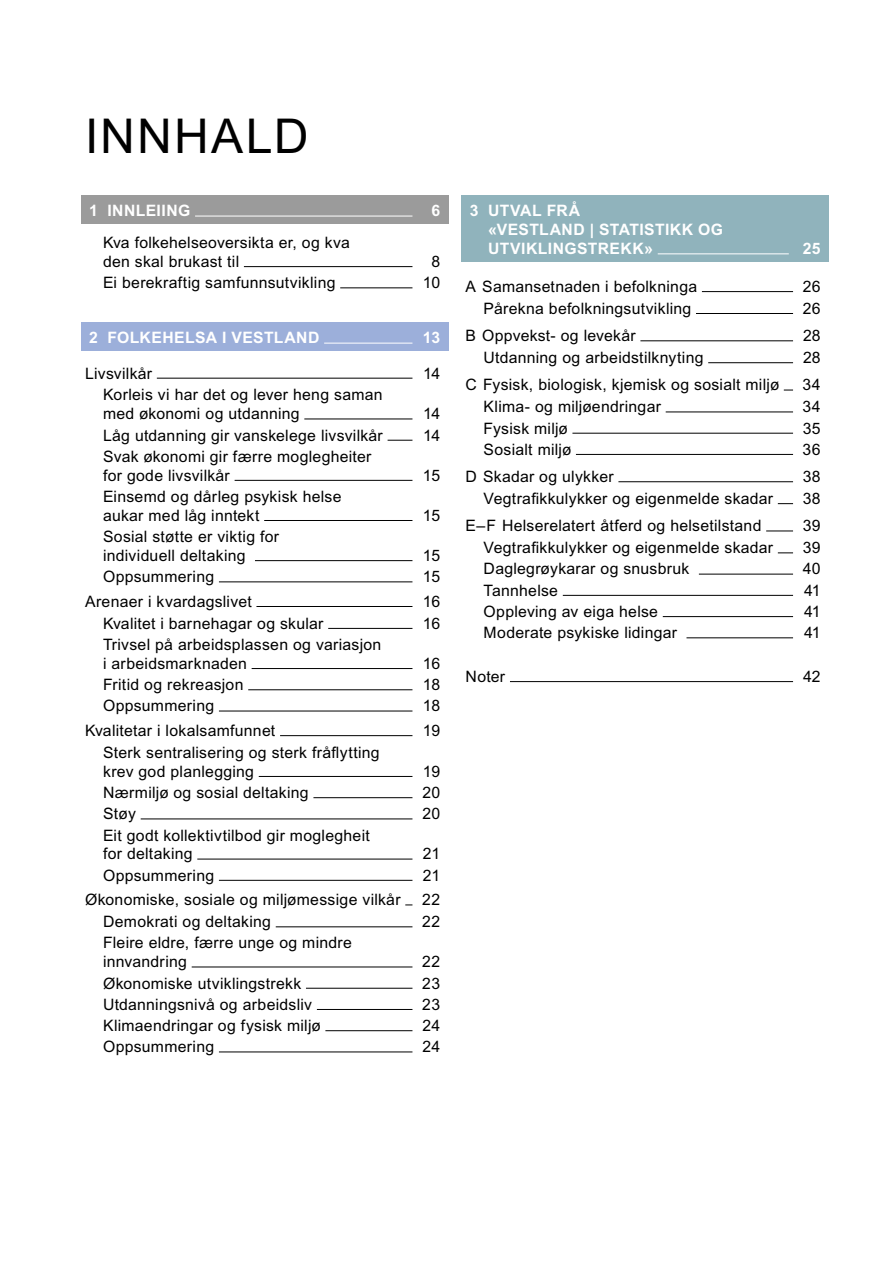
<style>
.page{position:relative;width:893px;height:1263px;background:#fff}
.page>*{position:absolute;margin:0;border:0;box-sizing:border-box;transform-origin:0 0}
.t1{font:48px "Arial MT Pro";letter-spacing:.045em;color:#000}
.t2{font:15.75px/18.9px "Arial MT Pro";letter-spacing:.02em;color:#000}
.t3{font:700 15.75px/18.9px "Arial MT Pro";letter-spacing:.025em;color:#fff}
</style>
<div class="page">
<div style="left:81px;top:196px;width:368px;height:28px;background:#9b9b9b"></div>
<hr style="left:195px;top:216px;width:217px;height:1px;background:#fff">
<hr style="left:244px;top:266px;width:168px;height:1px;background:#000">
<hr style="left:340px;top:288px;width:72px;height:1px;background:#000">
<div style="left:81px;top:323px;width:368px;height:28px;background:#9cafda"></div>
<hr style="left:324px;top:343px;width:88px;height:1px;background:#fff">
<hr style="left:157px;top:378px;width:255px;height:1px;background:#000">
<hr style="left:304px;top:419px;width:108px;height:1px;background:#000">
<svg style="left:388px;top:440px;width:24px;height:1px"></svg>
<hr style="left:235px;top:480px;width:177px;height:1px;background:#000">
<hr style="left:264px;top:520px;width:148px;height:1px;background:#000">
<hr style="left:255px;top:560px;width:157px;height:1px;background:#000">
<hr style="left:219px;top:582px;width:193px;height:1px;background:#000">
<hr style="left:256px;top:606px;width:156px;height:1px;background:#000">
<hr style="left:328px;top:628px;width:84px;height:1px;background:#000">
<hr style="left:252px;top:668px;width:160px;height:1px;background:#000">
<hr style="left:248px;top:689px;width:164px;height:1px;background:#000">
<hr style="left:219px;top:711px;width:193px;height:1px;background:#000">
<hr style="left:280px;top:735px;width:132px;height:1px;background:#000">
<hr style="left:259px;top:776px;width:153px;height:1px;background:#000">
<hr style="left:313px;top:797px;width:99px;height:1px;background:#000">
<hr style="left:141px;top:819px;width:271px;height:1px;background:#000">
<hr style="left:197px;top:859px;width:215px;height:1px;background:#000">
<hr style="left:219px;top:880px;width:193px;height:1px;background:#000">
<hr style="left:276px;top:926px;width:136px;height:1px;background:#000">
<hr style="left:192px;top:967px;width:220px;height:1px;background:#000">
<hr style="left:306px;top:988px;width:106px;height:1px;background:#000">
<hr style="left:317px;top:1009px;width:95px;height:1px;background:#000">
<hr style="left:325px;top:1030px;width:87px;height:1px;background:#000">
<hr style="left:219px;top:1052px;width:193px;height:1px;background:#000">
<div style="left:461px;top:196px;width:368px;height:66px;background:#90b3bc"></div>
<hr style="left:658px;top:254px;width:131px;height:1px;background:#fff">
<hr style="left:702px;top:291px;width:91px;height:1px;background:#000">
<hr style="left:696px;top:313px;width:97px;height:1px;background:#000">
<hr style="left:640px;top:341px;width:153px;height:1px;background:#000">
<hr style="left:708px;top:362px;width:85px;height:1px;background:#000">
<hr style="left:666px;top:412px;width:127px;height:1px;background:#000">
<hr style="left:572px;top:433px;width:221px;height:1px;background:#000">
<hr style="left:576px;top:454px;width:217px;height:1px;background:#000">
<hr style="left:618px;top:481px;width:175px;height:1px;background:#000">
<svg style="left:778px;top:503px;width:15px;height:1px"></svg>
<svg style="left:766px;top:531px;width:27px;height:1px"></svg>
<svg style="left:778px;top:553px;width:15px;height:1px"></svg>
<hr style="left:699px;top:574px;width:94px;height:1px;background:#000">
<hr style="left:563px;top:595px;width:230px;height:1px;background:#000">
<hr style="left:663px;top:616px;width:130px;height:1px;background:#000">
<hr style="left:686px;top:638px;width:107px;height:1px;background:#000">
<hr style="left:510px;top:681px;width:283px;height:1px;background:#000">
<p class="t1" style="left:85px;top:108px;width:225px">INNHALD</p>
<p class="t3" style="left:89px;top:202px;width:103px">1 INNLEIING</p>
<p class="t3" style="left:431px;top:202px;width:10px">6</p>
<p class="t2" style="left:103px;top:234px;width:248px">Kva folkehelseoversikta er, og kva den skal brukast til</p>
<p class="t2" style="left:431px;top:253px;width:10px">8</p>
<p class="t2" style="left:103px;top:274px;width:234px">Ei berekraftig samfunnsutvikling</p>
<p class="t2" style="left:423px;top:274px;width:19px">10</p>
<p class="t3" style="left:89px;top:329px;width:10px">2</p>
<p class="t3" style="left:107px;top:329px;width:213px">FOLKEHELSA I VESTLAND</p>
<p class="t3" style="left:423px;top:329px;width:19px">13</p>
<p class="t2" style="left:85px;top:364px;width:69px">Livsvilkår</p>
<p class="t2" style="left:423px;top:364px;width:19px">14</p>
<p class="t2" style="left:103px;top:386px;width:281px">Korleis vi har det og lever heng saman med økonomi og utdanning</p>
<p class="t2" style="left:423px;top:405px;width:19px">14</p>
<p class="t2" style="left:103px;top:426px;width:281px">Låg utdanning gir vanskelege livsvilkår</p>
<p class="t2" style="left:423px;top:426px;width:19px">14</p>
<p class="t2" style="left:103px;top:448px;width:270px">Svak økonomi gir færre moglegheiter for gode livsvilkår</p>
<p class="t2" style="left:423px;top:466px;width:19px">15</p>
<p class="t2" style="left:103px;top:488px;width:240px">Einsemd og dårleg psykisk helse aukar med låg inntekt</p>
<p class="t2" style="left:103px;top:528px;width:178px">Sosial støtte er viktig for individuell deltaking</p>
<p class="t2" style="left:423px;top:507px;width:19px">15</p>
<p class="t2" style="left:423px;top:547px;width:19px">15</p>
<p class="t2" style="left:103px;top:568px;width:113px">Oppsummering</p>
<p class="t2" style="left:423px;top:568px;width:19px">15</p>
<p class="t2" style="left:85px;top:593px;width:168px">Arenaer i kvardagslivet</p>
<p class="t2" style="left:423px;top:593px;width:19px">16</p>
<p class="t2" style="left:103px;top:614px;width:222px">Kvalitet i barnehagar og skular</p>
<p class="t2" style="left:423px;top:614px;width:19px">16</p>
<p class="t2" style="left:103px;top:636px;width:280px">Trivsel på arbeidsplassen og variasjon i arbeidsmarknaden</p>
<p class="t2" style="left:423px;top:655px;width:19px">16</p>
<p class="t2" style="left:103px;top:676px;width:142px">Fritid og rekreasjon</p>
<p class="t2" style="left:423px;top:676px;width:19px">18</p>
<p class="t2" style="left:103px;top:697px;width:113px">Oppsummering</p>
<p class="t2" style="left:423px;top:697px;width:19px">18</p>
<p class="t2" style="left:85px;top:722px;width:192px">Kvalitetar i lokalsamfunnet</p>
<p class="t2" style="left:423px;top:722px;width:19px">19</p>
<p class="t2" style="left:103px;top:744px;width:278px">Sterk sentralisering og sterk fråflytting krev god planlegging</p>
<p class="t2" style="left:423px;top:763px;width:19px">19</p>
<p class="t2" style="left:103px;top:784px;width:207px">Nærmiljø og sosial deltaking</p>
<p class="t2" style="left:422px;top:784px;width:19px">20</p>
<p class="t2" style="left:103px;top:805px;width:34px">Støy</p>
<p class="t2" style="left:422px;top:805px;width:19px">20</p>
<p class="t2" style="left:103px;top:826px;width:268px">Eit godt kollektivtilbod gir moglegheit for deltaking</p>
<p class="t2" style="left:423px;top:845px;width:19px">21</p>
<p class="t2" style="left:103px;top:866px;width:113px">Oppsummering</p>
<p class="t2" style="left:423px;top:866px;width:19px">21</p>
<p class="t2" style="left:85px;top:891px;width:317px">Økonomiske, sosiale og miljømessige vilkår</p>
<p class="t2" style="left:422px;top:891px;width:19px">22</p>
<p class="t2" style="left:103px;top:913px;width:169px">Demokrati og deltaking</p>
<p class="t2" style="left:422px;top:913px;width:19px">22</p>
<p class="t2" style="left:103px;top:934px;width:250px">Fleire eldre, færre unge og mindre innvandring</p>
<p class="t2" style="left:422px;top:953px;width:19px">22</p>
<p class="t2" style="left:103px;top:974px;width:200px">Økonomiske utviklingstrekk</p>
<p class="t2" style="left:422px;top:974px;width:19px">23</p>
<p class="t2" style="left:103px;top:996px;width:211px">Utdanningsnivå og arbeidsliv</p>
<p class="t2" style="left:422px;top:996px;width:19px">23</p>
<p class="t2" style="left:103px;top:1017px;width:219px">Klimaendringar og fysisk miljø</p>
<p class="t2" style="left:423px;top:1017px;width:19px">24</p>
<p class="t2" style="left:103px;top:1038px;width:113px">Oppsummering</p>
<p class="t2" style="left:423px;top:1038px;width:19px">24</p>
<p class="t3" style="left:470px;top:202px;width:10px">3</p>
<p class="t3" style="left:488px;top:202px;width:236px">UTVAL FRÅ<br>«VESTLAND | STATISTIKK OG<br>UTVIKLINGSTREKK»</p>
<p class="t3" style="left:803px;top:240px;width:19px">25</p>
<p class="t2" style="left:466px;top:278px;width:233px">A Samansetnaden i befolkninga</p>
<p class="t2" style="left:803px;top:278px;width:19px">26</p>
<p class="t2" style="left:484px;top:300px;width:209px">Pårekna befolkningsutvikling</p>
<p class="t2" style="left:803px;top:300px;width:19px">26</p>
<p class="t2" style="left:466px;top:327px;width:172px">B Oppvekst- og levekår</p>
<p class="t2" style="left:803px;top:327px;width:19px">28</p>
<p class="t2" style="left:484px;top:349px;width:221px">Utdanning og arbeidstilknyting</p>
<p class="t2" style="left:803px;top:349px;width:19px">28</p>
<p class="t2" style="left:466px;top:376px;width:315px">C Fysisk, biologisk, kjemisk og sosialt miljø</p>
<p class="t2" style="left:802px;top:376px;width:20px">34</p>
<p class="t2" style="left:484px;top:398px;width:179px">Klima- og miljøendringar</p>
<p class="t2" style="left:802px;top:398px;width:20px">34</p>
<p class="t2" style="left:484px;top:419px;width:86px">Fysisk miljø</p>
<p class="t2" style="left:803px;top:419px;width:19px">35</p>
<p class="t2" style="left:484px;top:441px;width:89px">Sosialt miljø</p>
<p class="t2" style="left:803px;top:441px;width:20px">36</p>
<p class="t2" style="left:466px;top:468px;width:150px">D Skadar og ulykker</p>
<p class="t2" style="left:803px;top:468px;width:20px">38</p>
<p class="t2" style="left:484px;top:490px;width:291px">Vegtrafikkulykker og eigenmelde skadar</p>
<p class="t2" style="left:803px;top:490px;width:20px">38</p>
<p class="t2" style="left:466px;top:517px;width:297px">E–F Helserelatert åtferd og helsetilstand</p>
<p class="t2" style="left:803px;top:517px;width:19px">39</p>
<p class="t2" style="left:484px;top:539px;width:291px">Vegtrafikkulykker og eigenmelde skadar</p>
<p class="t2" style="left:803px;top:539px;width:19px">39</p>
<p class="t2" style="left:484px;top:560px;width:207px">Daglegrøykarar og snusbruk</p>
<p class="t2" style="left:803px;top:560px;width:19px">40</p>
<p class="t2" style="left:484px;top:581px;width:76px">Tannhelse</p>
<p class="t2" style="left:804px;top:581px;width:18px">41</p>
<p class="t2" style="left:484px;top:603px;width:176px">Oppleving av eiga helse</p>
<p class="t2" style="left:804px;top:603px;width:18px">41</p>
<p class="t2" style="left:484px;top:624px;width:195px">Moderate psykiske lidingar</p>
<p class="t2" style="left:804px;top:624px;width:18px">41</p>
<p class="t2" style="left:466px;top:668px;width:41px">Noter</p>
<p class="t2" style="left:803px;top:668px;width:19px">42</p>
</div>
